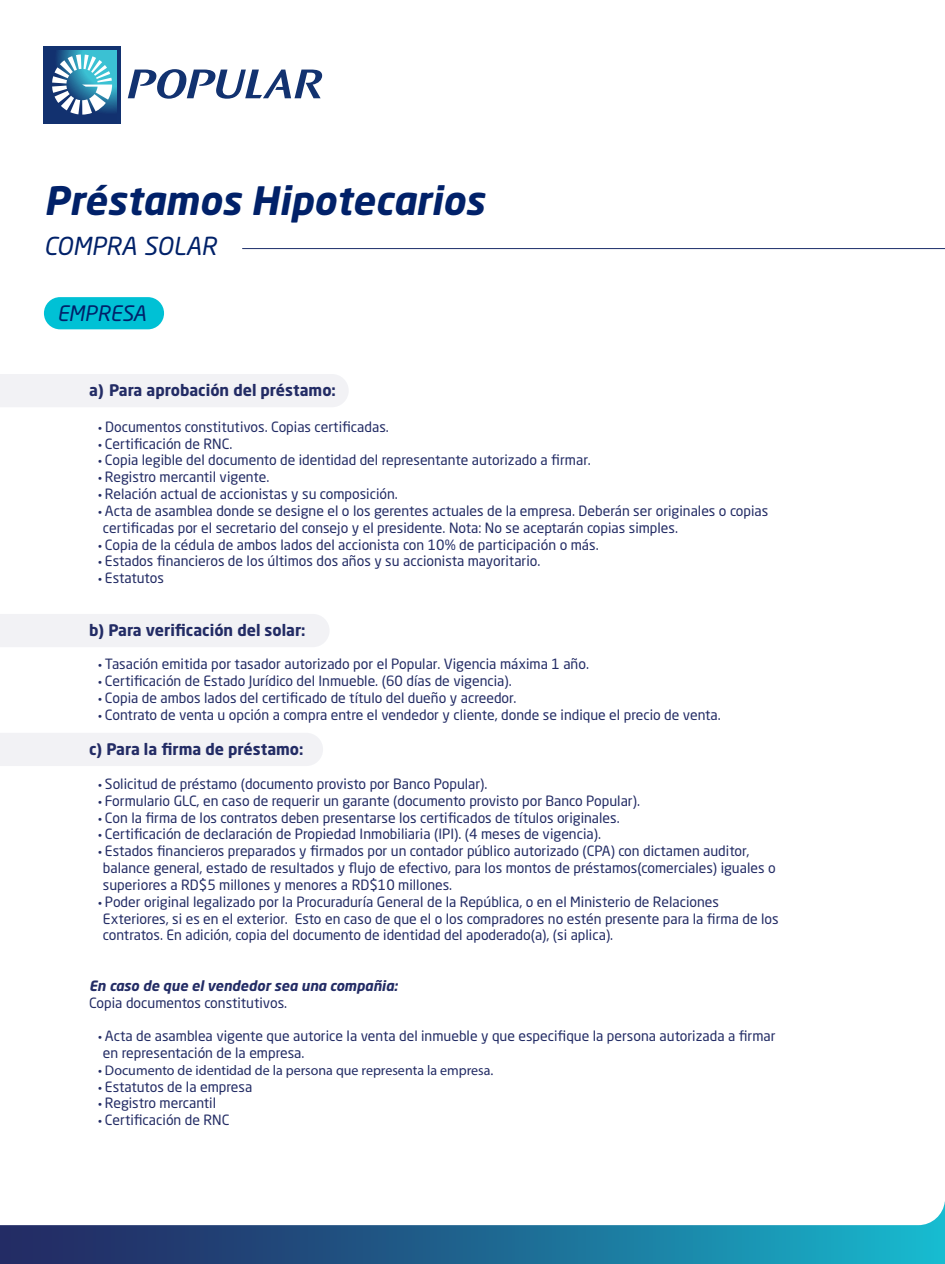
<style>
.page{position:relative;width:945px;height:1264px;background:#fff}
.page>*{position:absolute;margin:0;border:0;box-sizing:border-box;transform-origin:0 0}
.t1{font:italic 700 38.68px "Neo Sans Pro";color:#012169}
.t2{font:italic 24.5px "Neo Sans Pro";color:#012169}
.t3{font:italic 21px "Neo Sans Pro";color:#012169}
.t4{font:700 15.75px "Neo Sans Pro";color:#232c65}
.t5{font:14px/16.8px "Neo Sans Pro";color:#232c65}
.t6{font:14px "Myriad Pro";color:#232c65}
.t7{font:italic 700 14px "Neo Sans Pro";color:#232c65}
.s1{font-family:"Myriad Pro"}
</style>
<div class="page">
<hr style="left:243px;top:248px;width:702px;height:1px;background:#1b2e6a">
<div style="left:43px;top:46px;width:78px;height:77px;background:#123270"></div>
<svg style="left:57px;top:50px;width:59px;height:62px"></svg>
<svg style="left:52px;top:54px;width:60px;height:61px"></svg>
<svg style="left:128px;top:69px;width:194px;height:30px"></svg>
<div style="left:44px;top:297px;width:120px;height:32px;background:#00c1d5;border-radius:16px"></div>
<div style="left:0;top:374px;width:348px;height:33px;background:#f2f2f5"></div>
<div style="left:0;top:614px;width:329px;height:33px;background:#f2f2f5"></div>
<div style="left:0;top:733px;width:323px;height:33px;background:#f2f2f5"></div>
<svg style="left:0;top:1201px;width:945px;height:62px"></svg>
<h1 class="t1" style="left:44px;top:176px;width:442px">Préstamos Hipotecarios</h1>
<h2 class="t2" style="left:44px;top:231px;width:174px">COMPRA SOLAR</h2>
<h3 class="t3" style="left:57px;top:301px;width:91px">EMPRESA</h3>
<p class="t4" style="left:89px;top:380px;width:248px">a) Para aprobación del préstamo:</p>
<p class="t5" style="left:98px;top:418px;width:292px"><span class="s1">•</span> Documentos constitutivos. Copias certificadas.</p>
<p class="t5" style="left:98px;top:435px;width:136px"><span class="s1">•</span> Certificación de RNC.</p>
<p class="t5" style="left:98px;top:451px;width:494px"><span class="s1">•</span> Copia legible del documento de identidad del representante autorizado a firmar.</p>
<p class="t5" style="left:98px;top:468px;width:173px"><span class="s1">•</span> Registro mercantil vigente.</p>
<p class="t5" style="left:98px;top:485px;width:301px"><span class="s1">•</span> Relación actual de accionistas y su composición.</p>
<p class="t5" style="left:103px;top:502px;width:667px;text-indent:-5px"><span class="s1">•</span> Acta de asamblea donde se designe el o los gerentes actuales de la empresa. Deberán ser originales o copias certificadas por el secretario del consejo y el presidente. Nota: No se aceptarán copias simples.</p>
<p class="t5" style="left:98px;top:535px;width:502px"><span class="s1">•</span> Copia de la cédula de ambos lados del accionista con 10% de participación o más.</p>
<p class="t5" style="left:98px;top:552px;width:444px"><span class="s1">•</span> Estados financieros de los últimos dos años y su accionista mayoritario.</p>
<p class="t5" style="left:98px;top:569px;width:67px"><span class="s1">•</span> Estatutos</p>
<p class="t4" style="left:89px;top:619px;width:218px">b) Para verificación del solar:</p>
<p class="t5" style="left:98px;top:655px;width:493px"><span class="s1">•</span> Tasación emitida por tasador autorizado por el Popular. Vigencia máxima 1 año.</p>
<p class="t5" style="left:98px;top:672px;width:415px"><span class="s1">•</span> Certificación de Estado Jurídico del Inmueble. (60 días de vigencia).</p>
<p class="t5" style="left:98px;top:689px;width:420px"><span class="s1">•</span> Copia de ambos lados del certificado de título del dueño y acreedor.</p>
<p class="t5" style="left:98px;top:706px;width:624px"><span class="s1">•</span> Contrato de venta u opción a compra entre el vendedor y cliente, donde se indique el precio de venta.</p>
<p class="t4" style="left:89px;top:739px;width:216px">c) Para la firma de préstamo:</p>
<p class="t5" style="left:98px;top:775px;width:391px"><span class="s1">•</span> Solicitud de préstamo (documento provisto por Banco Popular).</p>
<p class="t5" style="left:98px;top:792px;width:543px"><span class="s1">•</span> Formulario GLC, en caso de requerir un garante (documento provisto por Banco Popular).</p>
<p class="t5" style="left:98px;top:808px;width:523px"><span class="s1">•</span> Con la firma de los contratos deben presentarse los certificados de títulos originales.</p>
<p class="t5" style="left:98px;top:825px;width:505px"><span class="s1">•</span> Certificación de declaración de Propiedad Inmobiliaria (IPI). (4 meses de vigencia).</p>
<p class="t5" style="left:103px;top:842px;width:674px;text-indent:-5px"><span class="s1">•</span> Estados financieros preparados y firmados por un contador público autorizado (CPA) con dictamen auditor, balance general, estado de resultados y flujo de efectivo, para los montos de préstamos(comerciales) iguales o superiores a RD$5 millones y menores a RD$10 millones.</p>
<p class="t5" style="left:103px;top:892px;width:677px;text-indent:-5px"><span class="s1">•</span> Poder original legalizado por la Procuraduría General de la República, o en el Ministerio de Relaciones<br>Exteriores, si es en el exterior. Esto en caso de que el o los compradores no estén presente para la firma de los contratos. En adición, copia del documento de identidad del apoderado(a), (si aplica).</p>
<p class="t7" style="left:89px;top:976px;width:310px">En caso de que el vendedor sea una compañia:</p>
<p class="t5" style="left:89px;top:993px;width:200px">Copia documentos constitutivos.</p>
<p class="t5" style="left:103px;top:1027px;width:674px;text-indent:-5px"><span class="s1">•</span> Acta de asamblea vigente que autorice la venta del inmueble y que especifique la persona autorizada a firmar en representación de la empresa.</p>
<p class="t6" style="left:98px;top:1061px;width:397px">• Documento de identidad de la persona que representa la empresa.</p>
<p class="t5" style="left:98px;top:1077px;width:156px"><span class="s1">•</span> Estatutos de la empresa</p>
<p class="t5" style="left:98px;top:1094px;width:120px"><span class="s1">•</span> Registro mercantil</p>
<p class="t5" style="left:98px;top:1111px;width:133px"><span class="s1">•</span> Certificación de RNC</p>
</div>
